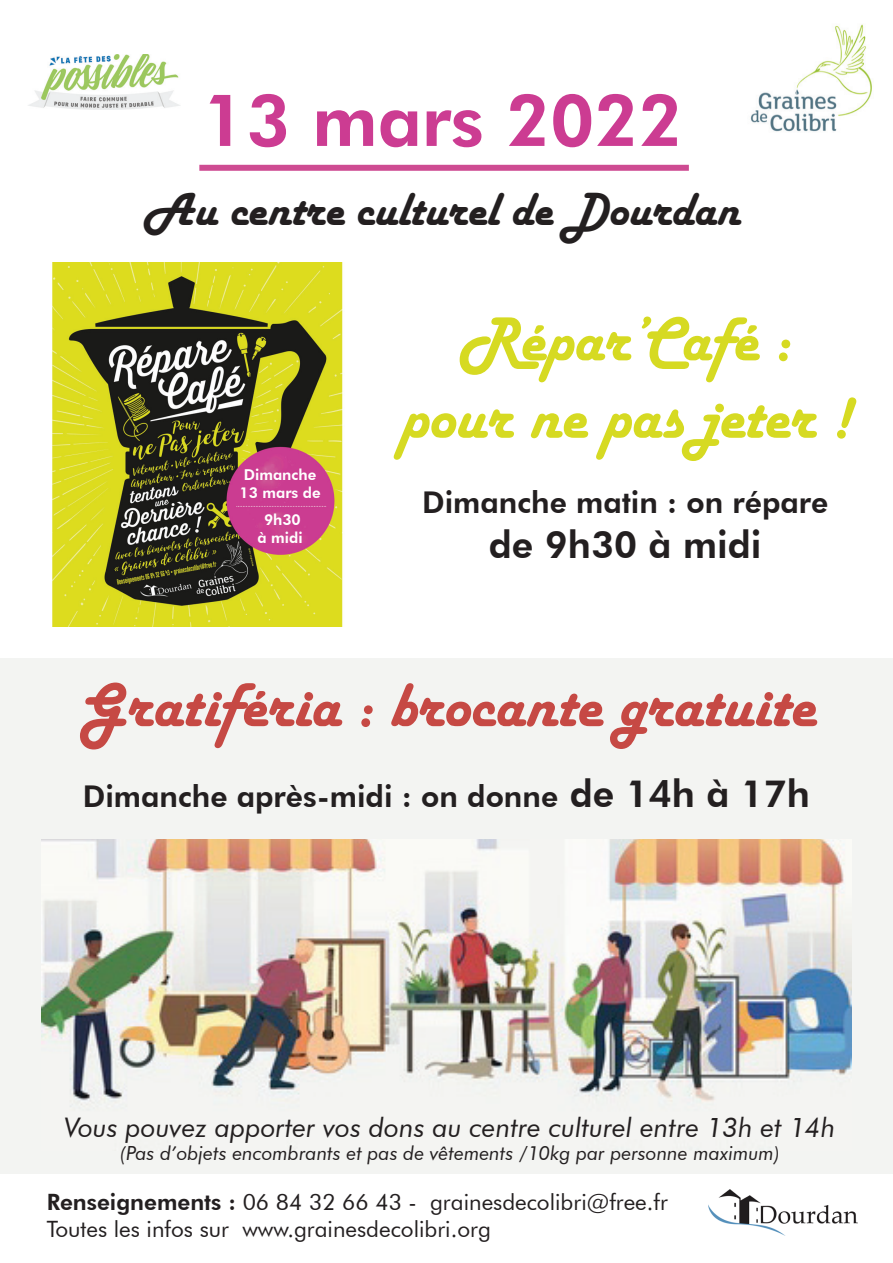
<style>
.page{position:relative;width:893px;height:1263px;background:#fff}
.page>*{position:absolute;margin:0;border:0;box-sizing:border-box;transform-origin:0 0}
.t1{font:800 72px "Futura BT";color:#cc3c92}
.t2{font:64.5px "Harlow Solid";color:#c64944}
.t3{font:64.5px/77.4px "Harlow Solid";color:#d6da22;text-align:center}
.t4{font:48px "Harlow Solid";color:#231f20}
.t5{font:800 37.5px "Futura BT";color:#231f20}
.t6{font:800 30px "Futura BT";color:#231f20}
.t7{font:italic 27px "Futura BT";color:#231f20}
.t8{font:22.5px/27px "Futura BT";color:#231f20}
.t9{font:italic 19.5px "Futura BT";color:#231f20}
.t10{font:800 15px/18px "Futura BT";color:#fff}
.s1{font-size:37.5px}
.s2{font-weight:800}
</style>
<div class="page">
<div style="left:0;top:658px;width:893px;height:515px;background:#f3f4f2"></div>
<img style="left:750px;top:24px;width:122px;height:108px">
<img style="left:52px;top:262px;width:291px;height:364px">
<img style="left:708px;top:1189px;width:150px;height:46px">
<img style="left:41px;top:840px;width:810px;height:267px">
<div style="left:199px;top:165px;width:490px;height:6px;background:#ce4b92"></div>
<img style="left:28px;top:54px;width:152px;height:55px">
<h1 class="t1" style="left:202px;top:77px;width:482px">13 mars 2022</h1>
<h3 class="t4" style="left:144px;top:183px;width:597px">Au centre culturel de Dourdan</h3>
<p class="t10" style="left:240px;top:466px;width:83px">Dimanche<br>13 mars de</p>
<p class="t10" style="left:257px;top:510px;width:47px;text-align:center">9h30 à midi</p>
<h2 class="t3" style="left:400px;top:306px;width:451px">Répar’Café : pour ne pas jeter !</h2>
<h3 class="t6" style="left:422px;top:484px;width:408px">Dimanche matin : on répare</h3>
<h3 class="t5" style="left:489px;top:522px;width:274px">de 9h30 à midi</h3>
<h2 class="t2" style="left:77px;top:670px;width:740px">Gratiféria : brocante gratuite</h2>
<h3 class="t6" style="left:83px;top:778px;width:729px">Dimanche après-midi : on donne <span class="s1">de 14h à 17h</span></h3>
<p class="t7" style="left:65px;top:1110px;width:772px">Vous pouvez apporter vos dons au centre culturel entre 13h et 14h</p>
<p class="t9" style="left:120px;top:1141px;width:662px">(Pas d’objets encombrants et pas de vêtements /10kg par personne maximum)</p>
<p class="t8" style="left:47px;top:1189px;width:623px"><span class="s2">Renseignements :</span> 06 84 32 66 43 - grainesdecolibri@free.fr<br>Toutes les infos sur www.grainesdecolibri.org</p>
</div>
